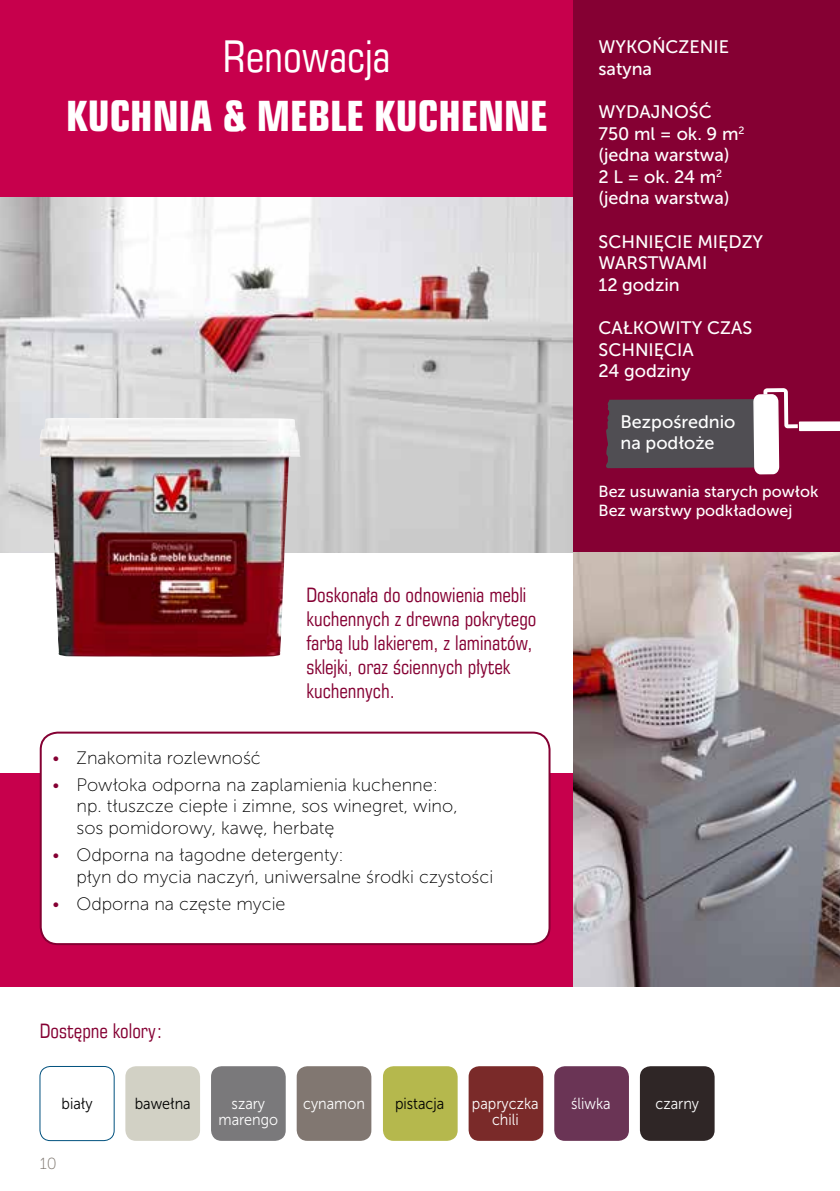
<style>
.page{position:relative;width:840px;height:1191px;background:#fff}
.page>*{position:absolute;margin:0;border:0;box-sizing:border-box;transform-origin:0 0}
.t1{font:44px "Square 721 Cn EU";color:#fff}
.t2{font:700 42px "Square 721 Cn EU";color:#fff}
.t3{font:20px/24px "Square 721 Cn EU";color:#850033}
.t4{font:18px/21.6px "Museo Sans 100";color:#000}
.t5{font:18px/21.6px "Museo Sans 500";color:#fff}
.t6{font:16px/19.2px "Museo Sans 500";color:#fff}
.t7{font:16px/16px "Museo Sans 300";color:#fff;text-align:center;scale:.9 1}
.t8{font:16px "Museo Sans 300";color:#000;scale:.9 1}
.t9{font:16px "Museo Sans 100";color:#79716a}
.s1{color:#850033}
</style>
<div class="page">
<img style="left:0;top:196px;width:573px;height:356px">
<div style="left:0;top:0;width:839px;height:196px;background:#c7004c"></div>
<div style="left:0;top:773px;width:839px;height:213px;background:#c7004c"></div>
<div style="left:573px;top:0;width:266px;height:552px;background:#850033"></div>
<img style="left:39px;top:418px;width:261px;height:239px">
<svg style="left:606px;top:388px;width:233px;height:86px"></svg>
<div style="left:41px;top:732px;width:508px;height:212px;background:#fff;border-radius:17px"></div>
<div style="left:40px;top:731px;width:510px;height:214px;border:2px solid #850033;border-radius:17px"></div>
<img style="left:573px;top:552px;width:266px;height:434px">
<img style="left:40px;top:1066px;width:74px;height:74px">
<div style="left:40px;top:1066px;width:74px;height:74px;border:1px solid #00517e;border-radius:10px"></div>
<div style="left:125px;top:1066px;width:75px;height:74px;background:#d2d1c5;border-radius:11px"></div>
<div style="left:639px;top:1066px;width:75px;height:74px;background:#2f2626;border-radius:11px"></div>
<div style="left:383px;top:1066px;width:74px;height:74px;background:#b5b84d;border-radius:11px"></div>
<div style="left:211px;top:1066px;width:74px;height:74px;background:#7a797b;border-radius:11px"></div>
<div style="left:468px;top:1066px;width:75px;height:74px;background:#7a2a29;border-radius:11px"></div>
<div style="left:296px;top:1066px;width:75px;height:74px;background:#817771;border-radius:11px"></div>
<div style="left:554px;top:1066px;width:74px;height:74px;background:#6a3455;border-radius:11px"></div>
<h1 class="t1" style="left:223px;top:29px;width:169px">Renowacja</h1>
<h2 class="t2" style="left:66px;top:89px;width:482px">KUCHNIA &amp; MEBLE KUCHENNE</h2>
<p class="t3" style="left:306px;top:582px;width:231px">Doskonała do odnowienia mebli kuchennych z drewna pokrytego farbą lub lakierem, z laminatów, sklejki, oraz ściennych płytek kuchennych.</p>
<p class="t4" style="left:52px;top:747px;width:210px"><span class="s1">•</span> Znakomita rozlewność</p>
<p class="t4" style="left:76px;top:774px;width:382px;text-indent:-24px"><span class="s1">•</span> Powłoka odporna na zaplamienia kuchenne: np. tłuszcze ciepłe i zimne, sos winegret, wino, sos pomidorowy, kawę, herbatę</p>
<p class="t4" style="left:76px;top:844px;width:418px;text-indent:-24px"><span class="s1">•</span> Odporna na łagodne detergenty:<br>płyn do mycia naczyń, uniwersalne środki czystości</p>
<p class="t4" style="left:52px;top:893px;width:234px"><span class="s1">•</span> Odporna na częste mycie</p>
<p class="t3" style="left:40px;top:1018px;width:124px">Dostępne kolory:</p>
<p class="t5" style="left:598px;top:36px;width:132px">WYKOŃCZENIE satyna</p>
<p class="t5" style="left:598px;top:101px;width:147px">WYDAJNOŚĆ<br>750 ml = ok. 9 m<sup>2 </sup>(jedna warstwa)<br>2 L = ok. 24 m<sup>2 </sup>(jedna warstwa)</p>
<p class="t5" style="left:598px;top:231px;width:166px">SCHNIĘCIE MIĘDZY<br>WARSTWAMI<br>12 godzin</p>
<p class="t5" style="left:598px;top:317px;width:155px">CAŁKOWITY CZAS<br>SCHNIĘCIA<br>24 godziny</p>
<p class="t5" style="left:620px;top:410px;width:116px">Bezpośrednio na podłoże</p>
<p class="t6" style="left:598px;top:482px;width:221px">Bez usuwania starych powłok<br>Bez warstwy podkładowej</p>
<p class="t8" style="left:62px;top:1095px;width:36px">biały</p>
<p class="t8" style="left:135px;top:1095px;width:64px">bawełna</p>
<p class="t7" style="left:231px;top:1095px;width:39px">szary</p>
<p class="t7" style="left:655px;top:1095px;width:50px">czarny</p>
<p class="t7" style="left:218px;top:1111px;width:68px">marengo</p>
<p class="t7" style="left:303px;top:1095px;width:70px">cynamon</p>
<p class="t8" style="left:395px;top:1095px;width:56px">pistacja</p>
<p class="t7" style="left:471px;top:1095px;width:76px">papryczka chili</p>
<p class="t7" style="left:571px;top:1095px;width:45px">śliwka</p>
<p class="t9" style="left:40px;top:1155px;width:19px">10</p>
</div>
